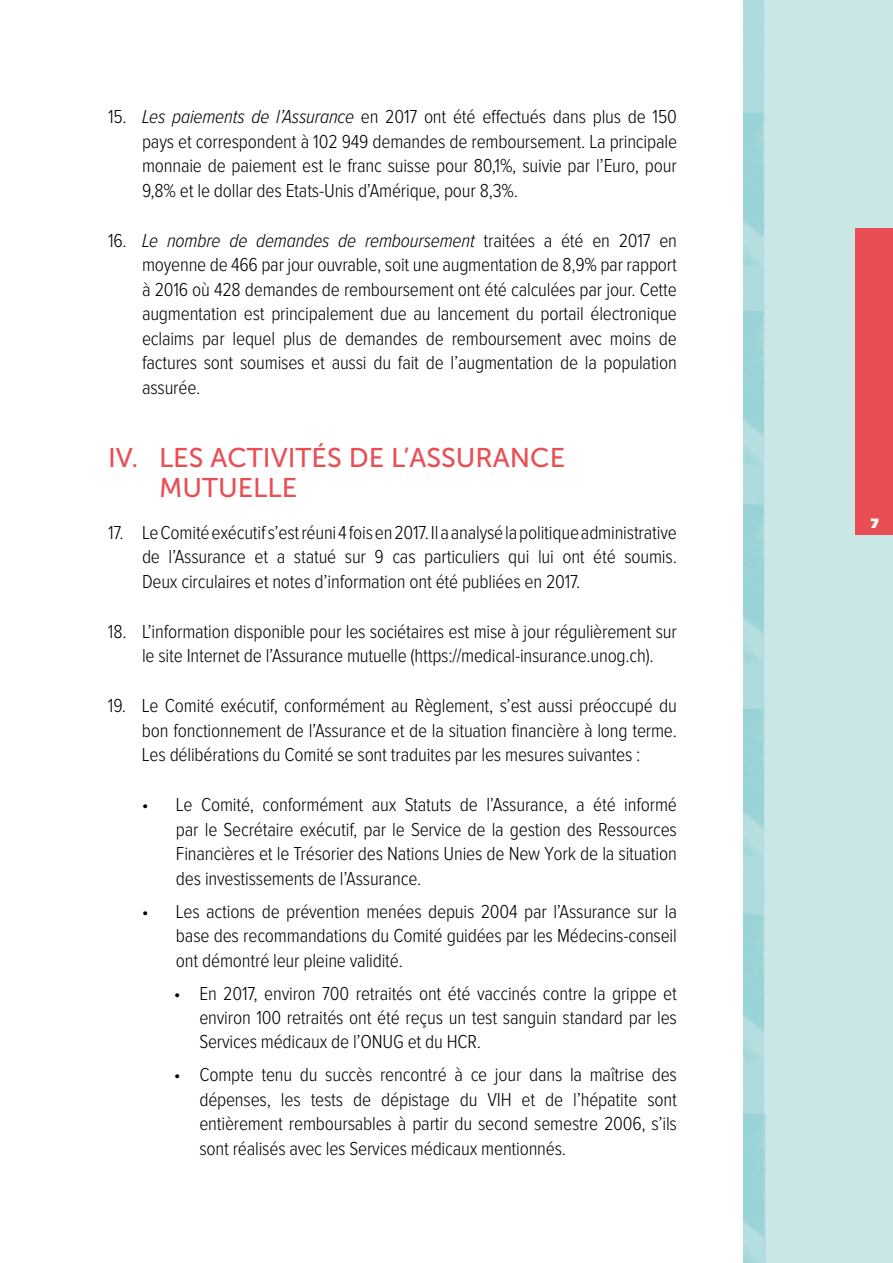
<style>
.page{position:relative;width:893px;height:1263px;background:#fff}
.page>*{position:absolute;margin:0;border:0;box-sizing:border-box;transform-origin:0 0}
.t1{font:27px/30.5px "Museo Sans 500";color:#ea4e55}
.t2{font:300 19.5px/24.5px "Proxima Nova Cond";letter-spacing:-.01em;color:#000;text-align:justify}
.t3{font:900 13.5px "Frutiger LT Std";color:#fff}
.s1{font-style:italic}
</style>
<div class="page">
<img style="left:744px;top:0;width:149px;height:1263px">
<div style="left:855px;top:228px;width:38px;height:306px;background:#ea4e55"></div>
<p class="t2" style="left:142px;top:106px;width:536px;text-indent:-34px">15. <span class="s1">Les paiements de l’Assurance</span> en 2017 ont été effectués dans plus de 150 pays et correspondent à 102 949 demandes de remboursement. La principale monnaie de paiement est le franc suisse pour 80,1%, suivie par l’Euro, pour 9,8% et le dollar des Etats-Unis d’Amérique, pour 8,3%.</p>
<p class="t2" style="left:142px;top:229px;width:536px;text-indent:-34px">16. <span class="s1">Le nombre de demandes de remboursement</span> traitées a été en 2017 en moyenne de 466 par jour ouvrable, soit une augmentation de 8,9% par rapport à 2016 où 428 demandes de remboursement ont été calculées par jour. Cette augmentation est principalement due au lancement du portail électronique eclaims par lequel plus de demandes de remboursement avec moins de factures sont soumises et aussi du fait de l’augmentation de la population assurée.</p>
<h1 class="t1" style="left:159px;top:442px;width:408px;text-indent:-51px">IV. LES ACTIVITÉS DE L’ASSURANCE<br>MUTUELLE</h1>
<p class="t2" style="left:142px;top:521px;width:536px;text-align:left;text-indent:-34px">17. Le Comité exécutif s’est réuni 4 fois en 2017. Il a analysé la politique administrative de l’Assurance et a statué sur 9 cas particuliers qui lui ont été soumis.<br>Deux circulaires et notes d’information ont été publiées en 2017.</p>
<p class="t2" style="left:108px;top:620px;width:570px;text-align:center">18. L’information disponible pour les sociétaires est mise à jour régulièrement sur le site Internet de l’Assurance mutuelle (https://medical-insurance.unog.ch).</p>
<p class="t2" style="left:142px;top:694px;width:536px;text-align:left;text-indent:-34px">19. Le Comité exécutif, conformément au Règlement, s’est aussi préoccupé du bon fonctionnement de l’Assurance et de la situation financière à long terme.<br>Les délibérations du Comité se sont traduites par les mesures suivantes :</p>
<p class="t2" style="left:176px;top:793px;width:502px;text-indent:-34px">• Le Comité, conformément aux Statuts de l’Assurance, a été informé par le Secrétaire exécutif, par le Service de la gestion des Ressources Financières et le Trésorier des Nations Unies de New York de la situation des investissements de l’Assurance.</p>
<p class="t2" style="left:176px;top:900px;width:502px;text-indent:-34px">• Les actions de prévention menées depuis 2004 par l’Assurance sur la base des recommandations du Comité guidées par les Médecins-conseil ont démontré leur pleine validité.</p>
<p class="t2" style="left:199px;top:982px;width:479px;text-indent:-26px">• En 2017, environ 700 retraités ont été vaccinés contre la grippe et environ 100 retraités ont été reçus un test sanguin standard par les Services médicaux de l’ONUG et du HCR.</p>
<p class="t2" style="left:199px;top:1063px;width:479px;text-indent:-26px">• Compte tenu du succès rencontré à ce jour dans la maîtrise des dépenses, les tests de dépistage du VIH et de l’hépatite sont entièrement remboursables à partir du second semestre 2006, s’ils sont réalisés avec les Services médicaux mentionnés.</p>
<p class="t3" style="left:871px;top:515px;width:9px">7</p>
</div>
